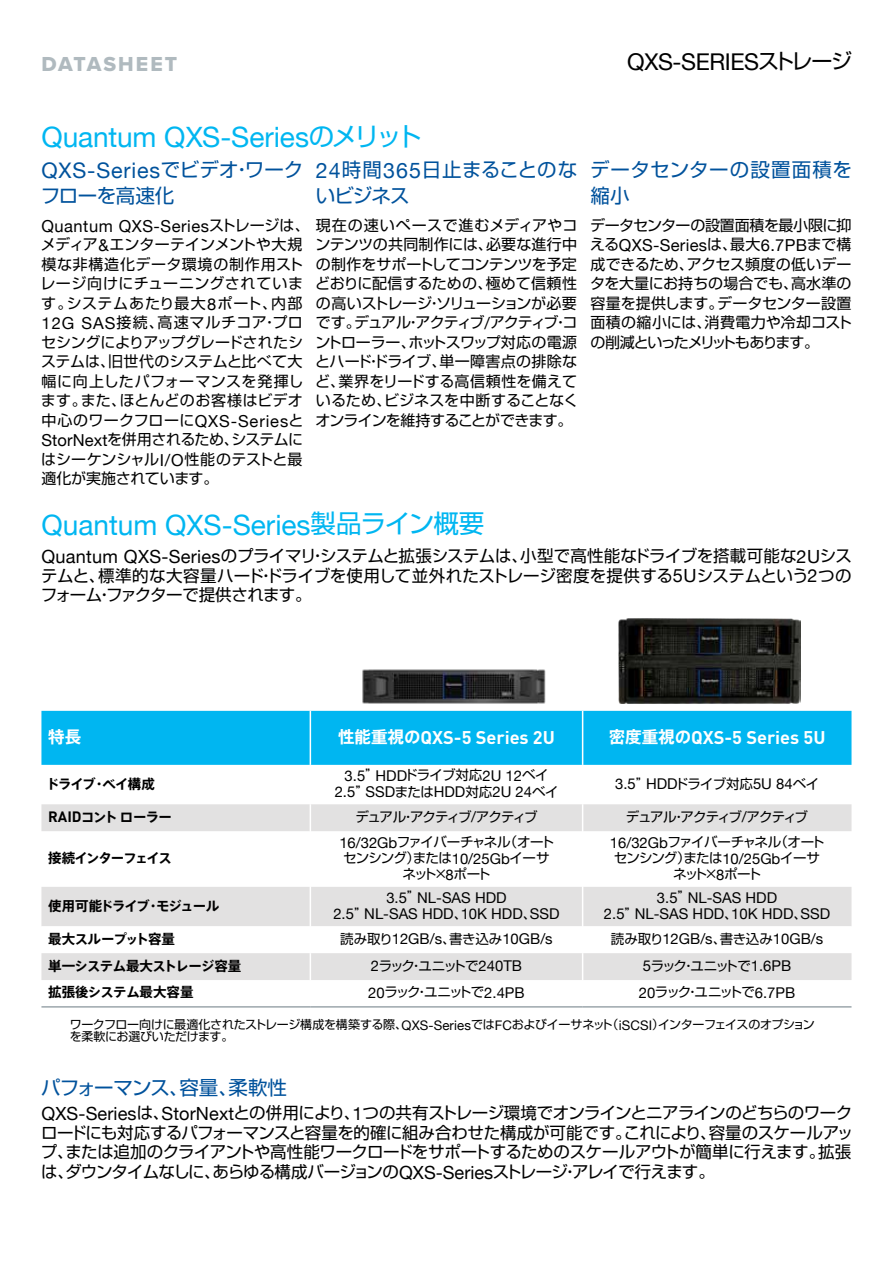
<style>
.page{position:relative;width:893px;height:1263px;background:#fff}
.page>*{position:absolute;margin:0;border:0;box-sizing:border-box;transform-origin:0 0}
.t1{font:28.05px "Helvetica Neue";color:#00b6f1}
.t2{font:23.1px "Helvetica Neue";letter-spacing:-.02em;color:#000}
.t3{font:21.45px "Helvetica Neue";letter-spacing:.04em;color:#00529c}
.t4{font:21px "Proxima Nova Extrabld";letter-spacing:.1em;color:#b0babf}
.t5{font:19.5px/25.5px "Shin Go Pro";letter-spacing:-.035em;color:#00529c}
.t6{font:19.5px/25.5px "Shin Go Pro";letter-spacing:.03em;color:#00529c}
.t7{font:19.5px "Shin Go Pro";letter-spacing:-.045em;color:#00529c}
.t8{font:19.5px "Shin Go Pro";letter-spacing:-.03em;color:#00529c}
.t9{font:700 18.15px "DIN Pro";color:#fff}
.t10{font:16.5px/19.5px "Shin Go Pro";letter-spacing:-.04em;color:#000;text-align:justify}
.t11{font:16.5px "Helvetica Neue";letter-spacing:.02em;color:#000}
.t12{font:700 16.5px "Axis Std";color:#fff}
.t13{font:15px/19.5px "Shin Go Pro";letter-spacing:-.005em;color:#000;text-align:justify}
.t14{font:15px "Shin Go Pro";letter-spacing:-.04em;color:#000}
.t15{font:14.85px/16.2px "Helvetica Neue";color:#000;text-align:center}
.t16{font:13.5px/16.2px "Shin Go Pro";letter-spacing:-.06em;color:#000;text-align:center}
.t17{font:13.5px "Shin Go Pro";letter-spacing:-.145em;color:#000}
.t18{font:13.5px "Shin Go Pro";letter-spacing:-.105em;color:#000}
.t19{font:700 13.5px "Axis Std";letter-spacing:-.04em;color:#000}
.t20{font:700 13.5px "Axis Std";letter-spacing:-.08em;color:#000}
.t21{font:700 13.5px "Axis Std";letter-spacing:-.06em;color:#000}
.t22{font:700 13.5px "Axis Std";letter-spacing:-.01em;color:#000}
.t23{font:700 13.5px "Axis Std";letter-spacing:-.09em;color:#000}
.t24{font:700 13.5px "Axis Std";letter-spacing:-.085em;color:#000}
.t25{font:12px/12px "Shin Go Pro";letter-spacing:-.03em;color:#000}
.s1{font-family:"Shin Go Pro";font-size:21px}
.s2{font-family:"Shin Go Pro";font-size:25.5px}
.s3{font-family:"Shin Go Pro";font-size:19.5px}
.s4{font-family:"Helvetica Neue";font-size:16.5px}
.s5{font-family:"Helvetica Neue";font-size:21.45px}
.s6{font-family:"Shin Go Pro";font-size:15px}
.s7{font-family:"Helvetica Neue";font-size:18.15px}
.s8{font-family:"Axis Std";font-size:16.5px}
.s9{font-family:"Shin Go Pro";font-size:13.5px}
.s10{font-family:"DIN Pro";font-size:14.85px}
.s11{font-family:"Helvetica Neue";font-size:14.85px}
.s12{font-family:"Helvetica Neue";font-size:13.2px}
</style>
<div class="page">
<img style="left:362px;top:669px;width:184px;height:35px">
<img style="left:618px;top:619px;width:183px;height:84px">
<div style="left:41px;top:711px;width:810px;height:54px;background:#00b6f1"></div>
<svg style="left:41px;top:804px;width:810px;height:122px;fill:#e2e1e1"></svg>
<hr style="left:310px;top:711px;width:1px;height:54px;background:#fff">
<svg style="left:310px;top:804px;width:1px;height:27px"></svg>
<hr style="left:310px;top:831px;width:1px;height:56px;background:#fff">
<hr style="left:310px;top:887px;width:1px;height:39px;background:#fff">
<hr style="left:582px;top:711px;width:1px;height:54px;background:#fff">
<svg style="left:582px;top:804px;width:1px;height:27px"></svg>
<hr style="left:582px;top:831px;width:1px;height:56px;background:#fff">
<hr style="left:582px;top:887px;width:1px;height:39px;background:#fff">
<svg style="left:41px;top:953px;width:810px;height:54px"></svg>
<hr style="left:41px;top:1007px;width:269px;height:1px;background:#6b7a83">
<hr style="left:310px;top:1007px;width:273px;height:1px;background:#6b7a83">
<hr style="left:583px;top:1007px;width:268px;height:1px;background:#6b7a83">
<h3 class="t4" style="left:41px;top:48px;width:137px">DATASHEET</h3>
<h2 class="t2" style="left:627px;top:48px;width:226px">QXS-SERIES<span class="s1">ストレージ</span></h2>
<h1 class="t1" style="left:41px;top:121px;width:382px">Quantum QXS-Series<span class="s2">のメリット</span></h1>
<h3 class="t3" style="left:41px;top:158px;width:263px">QXS-Series<span class="s3">でビデオ・ワーク</span></h3>
<h3 class="t8" style="left:41px;top:179px;width:135px">フローを高速化</h3>
<p class="t13" style="left:40px;top:214px;width:539px;text-align:left"><span class="s4">Quantum QXS-Series</span>ストレージは、現在の速いペースで進むメディアやコメディア<span class="s4">&amp;</span>エンターテインメントや大規<br>模な非構造化データ環境の制作用スト<br>レージ向けにチューニングされていま<br>す。システムあたり最大<span class="s4">8</span>ポート、内部<br><span class="s4">12G SAS</span>接続、高速マルチコア・プロ<br>セシングによりアップグレードされたシ<br>ステムは、旧世代のシステムと比べて大<br>幅に向上したパフォーマンスを発揮し<br>ます。また、ほとんどのお客様はビデオ<br>中心のワークフローに<span class="s4">QXS-Series</span>と<br><span class="s4">StorNext</span>を併用されるため、システムに<br>はシーケンシャル<span class="s4">I/O</span>性能のテストと最<br>適化が実施されています。</p>
<h3 class="t5" style="left:316px;top:154px;width:263px"><span class="s5">24</span>時間<span class="s5">365</span>日止まることのないビジネス</h3>
<p class="t13" style="left:315px;top:233px;width:265px">ンテンツの共同制作には、必要な進行中の制作をサポートしてコンテンツを予定どおりに配信するための、極めて信頼性の高いストレージ・ソリューションが必要です。デュアル・アクティブ<span class="s4">/</span>アクティブ・コントローラー、ホットスワップ対応の電源とハード・ドライブ、単一障害点の排除など、業界をリードする高信頼性を備えているため、ビジネスを中断することなくオンラインを維持することができます。</p>
<h3 class="t6" style="left:590px;top:154px;width:263px">データセンターの設置面積を縮小</h3>
<p class="t14" style="left:590px;top:213px;width:263px">データセンターの設置面積を最小限に抑</p>
<p class="t11" style="left:590px;top:235px;width:263px"><span class="s6">える</span>QXS-Series<span class="s6">は、最大</span>6.7PB<span class="s6">まで構</span></p>
<p class="t13" style="left:590px;top:253px;width:264px">成できるため、アクセス頻度の低いデータを大量にお持ちの場合でも、高水準の容量を提供します。データセンター設置面積の縮小には、消費電力や冷却コストの削減といったメリットもあります。</p>
<h1 class="t1" style="left:41px;top:508px;width:444px">Quantum QXS-Series<span class="s2">製品ライン概要</span></h1>
<p class="t10" style="left:41px;top:544px;width:813px"><span class="s7">Quantum QXS-Series</span>のプライマリ・システムと拡張システムは、小型で高性能なドライブを搭載可能な<span class="s7">2U</span>システムと、標準的な大容量ハード・ドライブを使用して並外れたストレージ密度を提供する<span class="s7">5U</span>システムという<span class="s7">2</span>つのフォーム・ファクターで提供されます。</p>
<p class="t12" style="left:48px;top:724px;width:34px">特長</p>
<p class="t9" style="left:338px;top:722px;width:218px"><span class="s8">性能重視の</span>QXS-5 Series 2U</p>
<p class="t9" style="left:609px;top:722px;width:218px"><span class="s8">密度重視の</span>QXS-5 Series 5U</p>
<p class="t24" style="left:46px;top:773px;width:110px">ドライブ・ベイ構成</p>
<p class="t15" style="left:335px;top:767px;width:225px">3.5<span class="s9">”</span>HDD<span class="s9">ドライブ対応</span>2U 12<span class="s9">ベイ<br></span>2.5<span class="s9">”</span>SSD<span class="s9">または</span>HDD<span class="s9">対応</span>2U 24<span class="s9">ベイ</span></p>
<p class="t15" style="left:615px;top:776px;width:206px">3.5<span class="s9">”</span>HDD<span class="s9">ドライブ対応</span>5U 84<span class="s9">ベイ</span></p>
<p class="t21" style="left:48px;top:806px;width:125px"><span class="s10">RAID</span>コントローラー</p>
<p class="t18" style="left:355px;top:805px;width:184px">デュアル・アクティブ<span class="s11">/</span>アクティブ</p>
<p class="t18" style="left:626px;top:805px;width:184px">デュアル・アクティブ<span class="s11">/</span>アクティブ</p>
<p class="t23" style="left:48px;top:847px;width:125px">接続インターフェイス</p>
<p class="t16" style="left:339px;top:832px;width:216px"><span class="s11">16/32Gb</span>ファイバーチャネル（オートセンシング）または<span class="s11">10/25Gb</span>イーサネット×<span class="s11">8</span>ポート</p>
<p class="t16" style="left:610px;top:832px;width:216px"><span class="s11">16/32Gb</span>ファイバーチャネル（オートセンシング）または<span class="s11">10/25Gb</span>イーサネット×<span class="s11">8</span>ポート</p>
<p class="t20" style="left:48px;top:895px;width:173px">使用可能ドライブ・モジュール</p>
<p class="t15" style="left:333px;top:889px;width:228px">3.5<span class="s9">”</span>NL-SAS HDD<br>2.5<span class="s9">”</span>NL-SAS HDD<span class="s9">、</span>10K HDD<span class="s9">、</span>SSD</p>
<p class="t15" style="left:604px;top:889px;width:228px">3.5<span class="s9">”</span>NL-SAS HDD<br>2.5<span class="s9">”</span>NL-SAS HDD<span class="s9">、</span>10K HDD<span class="s9">、</span>SSD</p>
<p class="t19" style="left:48px;top:928px;width:128px">最大スループット容量</p>
<p class="t15" style="left:340px;top:931px;width:214px"><span class="s9">読み取り</span>12GB/s<span class="s9">、書き込み</span>10GB/s</p>
<p class="t15" style="left:611px;top:931px;width:214px"><span class="s9">読み取り</span>12GB/s<span class="s9">、書き込み</span>10GB/s</p>
<p class="t19" style="left:48px;top:955px;width:195px">単一システム最大ストレージ容量</p>
<p class="t17" style="left:371px;top:954px;width:153px"><span class="s11">2</span>ラック・ユニットで<span class="s11">240TB</span></p>
<p class="t17" style="left:643px;top:954px;width:150px"><span class="s11">5</span>ラック・ユニットで<span class="s11">1.6PB</span></p>
<p class="t22" style="left:48px;top:982px;width:147px">拡張後システム最大容量</p>
<p class="t17" style="left:368px;top:981px;width:158px"><span class="s11">20</span>ラック・ユニットで<span class="s11">2.4PB</span></p>
<p class="t17" style="left:639px;top:981px;width:158px"><span class="s11">20</span>ラック・ユニットで<span class="s11">6.7PB</span></p>
<p class="t25" style="left:70px;top:1017px;width:746px">ワークフロー向けに最適化されたストレージ構成を構築する際、<span class="s12">QXS-Series</span>では<span class="s12">FC</span>およびイーサネット（<span class="s12">iSCSI</span>）インターフェイスのオプションを柔軟にお選びいただけます。</p>
<h3 class="t7" style="left:41px;top:1071px;width:247px">パフォーマンス、容量、柔軟性</h3>
<p class="t10" style="left:41px;top:1101px;width:814px"><span class="s7">QXS-Series</span>は、<span class="s7">StorNext</span>との併用により、<span class="s7">1</span>つの共有ストレージ環境でオンラインとニアラインのどちらのワークロードにも対応するパフォーマンスと容量を的確に組み合わせた構成が可能です。これにより、容量のスケールアップ、または追加のクライアントや高性能ワークロードをサポートするためのスケールアウトが簡単に行えます。拡張は、ダウンタイムなしに、あらゆる構成バージョンの<span class="s7">QXS-Series</span>ストレージ・アレイで行えます。</p>
</div>
